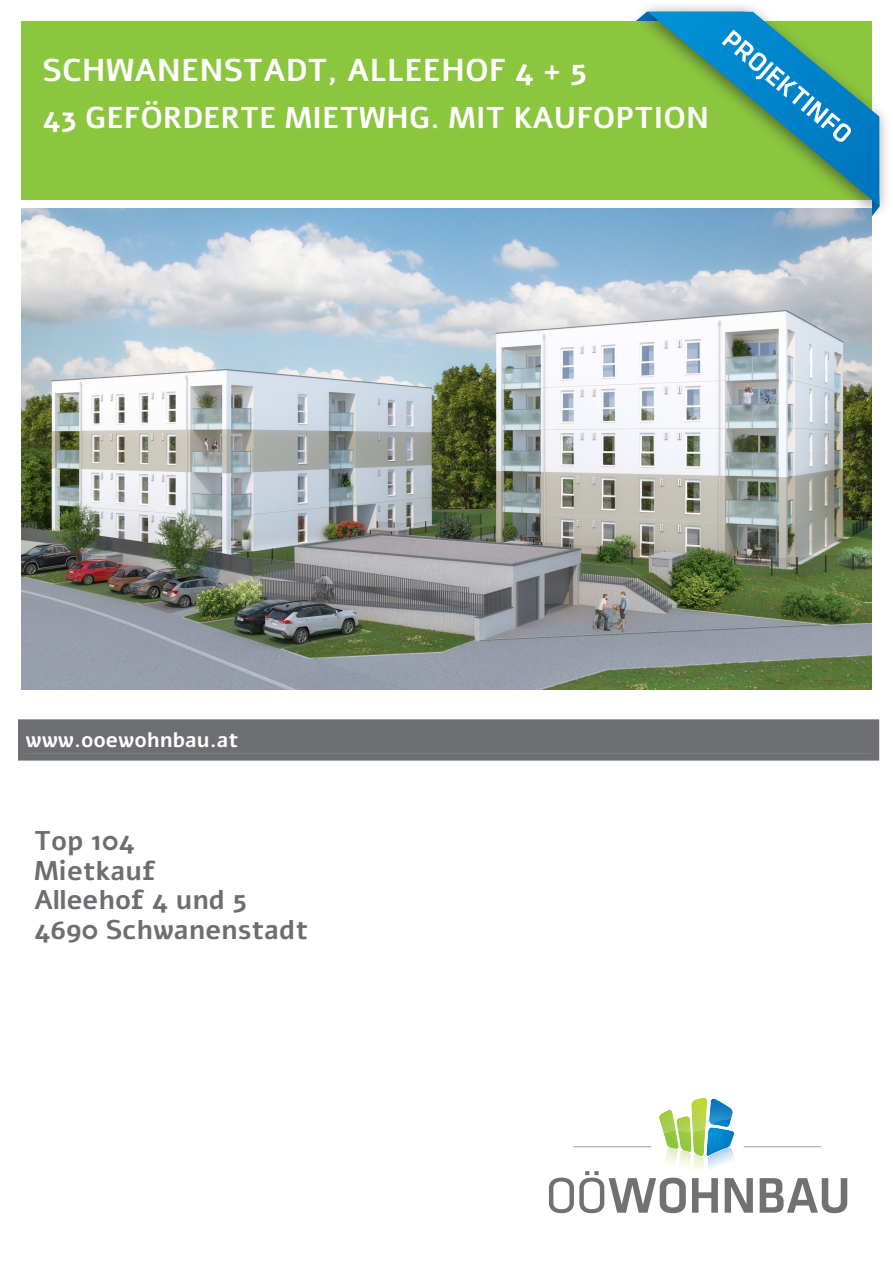
<style>
.page{position:relative;width:893px;height:1263px;background:#fff}
.page>*{position:absolute;margin:0;border:0;box-sizing:border-box;transform-origin:0 0}
.t1{font:700 31.5px "Alef";color:#fff}
.t2{font:700 30px "Alef";color:#fff}
.t3{font:700 27px/29.5px "Alef";color:#6d6e71}
.t4{font:700 21px "Alef";color:#fff}
</style>
<div class="page">
<div style="left:21px;top:21px;width:851px;height:178px;background:#8bc63e"></div>
<hr style="left:744px;top:1146px;width:77px;height:1px;background:#9d9ea0">
<svg style="left:760px;top:1178px;width:87px;height:35px"></svg>
<svg style="left:549px;top:1097px;width:204px;height:116px"></svg>
<div style="left:633px;top:1px;width:258px;height:221px;background:#231f20;opacity:.55"></div>
<svg style="left:614px;top:12px;width:266px;height:210px"></svg>
<div style="left:26px;top:727px;width:846px;height:26px;background:#6d6e71"></div>
<div style="left:18px;top:719px;width:861px;height:42px;border:8px solid #6d6e71"></div>
<img style="left:21px;top:208px;width:851px;height:481px">
<div style="left:26px;top:727px;width:212px;height:26px;background:#6d6e71"></div>
<p class="t1" style="left:43px;top:49px;width:546px">SCHWANENSTADT, ALLEEHOF 4 + 5</p>
<p class="t2" style="left:43px;top:97px;width:668px">43 GEFÖRDERTE MIETWHG. MIT KAUFOPTION</p>
<p class="t4" style="left:26px;top:726px;width:214px">www.ooewohnbau.at</p>
<p class="t3" style="left:34px;top:826px;width:276px">Top 104<br>Mietkauf<br>Alleehof 4 und 5<br>4690 Schwanenstadt</p>
</div>
